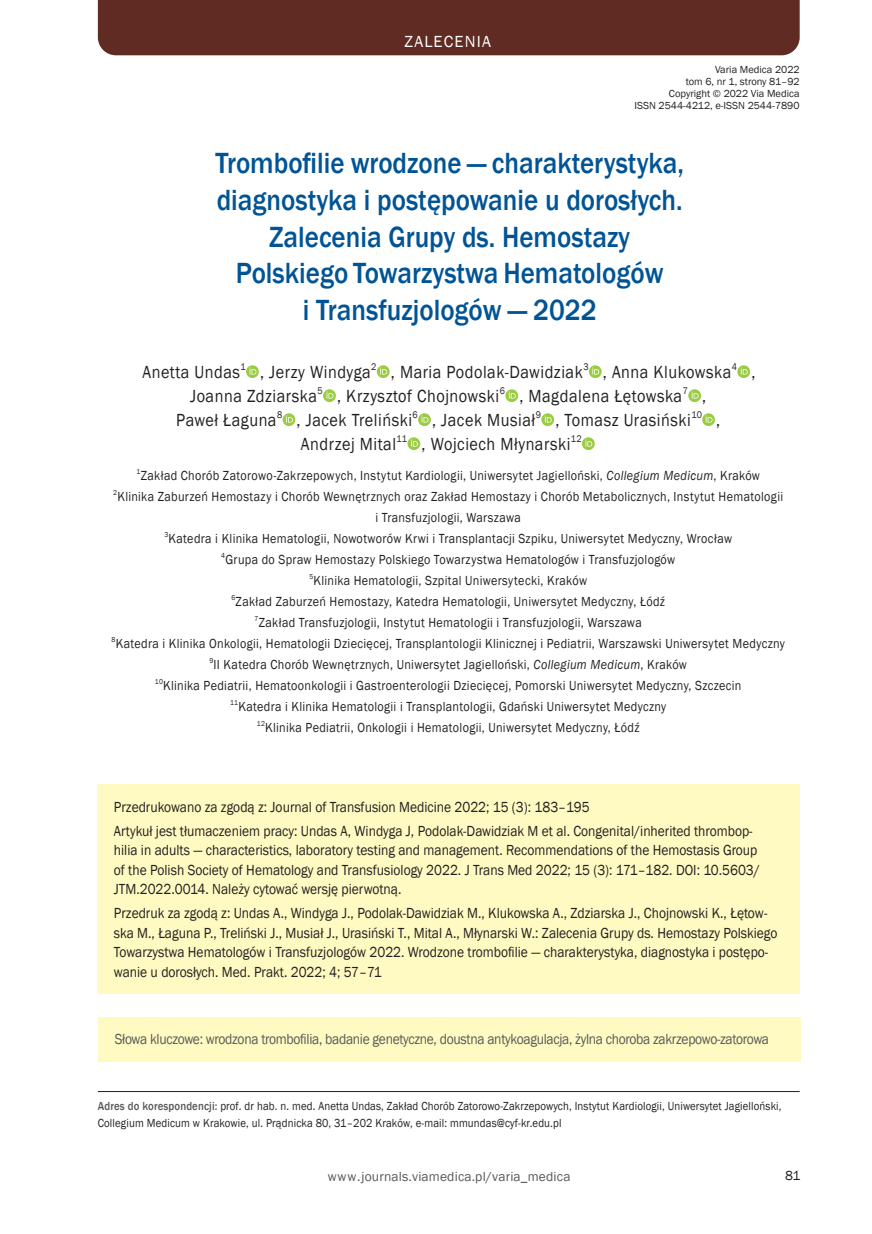
<style>
.page{position:relative;width:872px;height:1234px;background:#fff}
.page>*{position:absolute;margin:0;border:0;box-sizing:border-box;transform-origin:0 0}
.t1{font:500 30px/36.6px "Franklin Gothic";color:#005495;text-align:center;scale:.9 1}
.t2{font:18px "Franklin Gothic";letter-spacing:.03em;color:#231f20;scale:.9 1}
.t3{font:16.5px "Franklin Gothic";letter-spacing:.07em;color:#fff}
.t4{font:15px/19.5px "Franklin Gothic";color:#231f20;scale:.9 1}
.t5{font:15px "Franklin Gothic";letter-spacing:-.02em;color:#57585a;scale:.9 1}
.t6{font:13.5px/21px "Franklin Gothic";letter-spacing:.025em;color:#231f20;text-align:center;scale:.9 1}
.t7{font:13.5px "Franklin Gothic";letter-spacing:.01em;color:#57585a}
.t8{font:13.5px "Franklin Gothic";letter-spacing:.025em;color:#231f20}
.t9{font:12px/16.5px "Franklin Gothic";letter-spacing:.01em;color:#231f20;scale:.9 1}
.t10{font:10.5px/12px "Franklin Gothic";color:#231f20;text-align:right}
.s1{font-style:italic}
.s2{font-weight:500;color:#57585a}
</style>
<div class="page">
<div style="left:98px;top:0;width:701px;height:55px;background:#5f2b23"></div>
<svg style="left:246px;top:365px;width:13px;height:13px"></svg>
<svg style="left:249px;top:367px;width:7px;height:7px"></svg>
<svg style="left:377px;top:365px;width:12px;height:13px"></svg>
<svg style="left:380px;top:367px;width:7px;height:7px"></svg>
<svg style="left:589px;top:365px;width:12px;height:13px"></svg>
<svg style="left:592px;top:367px;width:7px;height:7px"></svg>
<svg style="left:737px;top:365px;width:13px;height:13px"></svg>
<svg style="left:740px;top:367px;width:7px;height:7px"></svg>
<svg style="left:323px;top:389px;width:13px;height:13px"></svg>
<svg style="left:326px;top:391px;width:7px;height:7px"></svg>
<svg style="left:505px;top:389px;width:13px;height:13px"></svg>
<svg style="left:509px;top:391px;width:7px;height:7px"></svg>
<svg style="left:688px;top:389px;width:13px;height:13px"></svg>
<svg style="left:691px;top:391px;width:7px;height:7px"></svg>
<svg style="left:282px;top:413px;width:13px;height:13px"></svg>
<svg style="left:286px;top:415px;width:7px;height:7px"></svg>
<svg style="left:418px;top:413px;width:13px;height:13px"></svg>
<svg style="left:421px;top:415px;width:7px;height:7px"></svg>
<svg style="left:541px;top:413px;width:13px;height:13px"></svg>
<svg style="left:545px;top:415px;width:7px;height:7px"></svg>
<svg style="left:702px;top:413px;width:13px;height:13px"></svg>
<svg style="left:705px;top:415px;width:7px;height:7px"></svg>
<svg style="left:407px;top:437px;width:13px;height:13px"></svg>
<svg style="left:411px;top:439px;width:7px;height:7px"></svg>
<svg style="left:582px;top:437px;width:13px;height:13px"></svg>
<svg style="left:585px;top:439px;width:7px;height:7px"></svg>
<div style="left:97px;top:784px;width:702px;height:209px;background:#fffac1"></div>
<div style="left:98px;top:1016px;width:702px;height:45px;background:#fffac1"></div>
<hr style="left:98px;top:1090px;width:701px;height:1px;background:#231f20">
<p class="t3" style="left:404px;top:31px;width:88px">ZALECENIA</p>
<p class="t10" style="left:634px;top:64px;width:167px">Varia Medica 2022<br>tom 6, nr 1, strony 81–92<br>Copyright © 2022 Via Medica<br>ISSN 2544-4212, e-ISSN 2544-7890</p>
<h1 class="t1" style="left:215px;top:145px;width:522px">Trombofilie wrodzone — charakterystyka, diagnostyka i postępowanie u dorosłych.<br>Zalecenia Grupy ds. Hemostazy Polskiego Towarzystwa Hematologów<br>i Transfuzjologów — 2022</h1>
<h2 class="t2" style="left:142px;top:361px;width:682px">Anetta Undas<sup>1</sup> , Jerzy Windyga<sup>2</sup> , Maria Podolak-Dawidziak<sup>3</sup> , Anna Klukowska<sup>4</sup> ,</h2>
<h2 class="t2" style="left:190px;top:385px;width:575px">Joanna Zdziarska<sup>5</sup> , Krzysztof Chojnowski<sup>6</sup> , Magdalena Łętowska<sup>7</sup> ,</h2>
<h2 class="t2" style="left:176px;top:409px;width:606px">Paweł Łaguna<sup>8</sup> , Jacek Treliński<sup>6</sup> , Jacek Musiał<sup>9</sup> , Tomasz Urasiński<sup>10</sup> ,</h2>
<h2 class="t2" style="left:301px;top:433px;width:313px">Andrzej Mital<sup>11</sup> , Wojciech Młynarski<sup>12</sup></h2>
<p class="t6" style="left:111px;top:465px;width:750px"><sup>1</sup>Zakład Chorób Zatorowo-Zakrzepowych, Instytut Kardiologii, Uniwersytet Jagielloński, <span class="s1">Collegium Medicum</span>, Kraków<br><sup>2</sup>Klinika Zaburzeń Hemostazy i Chorób Wewnętrznych oraz Zakład Hemostazy i Chorób Metabolicznych, Instytut Hematologii i Transfuzjologii, Warszawa<br><sup>3</sup>Katedra i Klinika Hematologii, Nowotworów Krwi i Transplantacji Szpiku, Uniwersytet Medyczny, Wrocław<br><sup>4</sup>Grupa do Spraw Hemostazy Polskiego Towarzystwa Hematologów i Transfuzjologów<br><sup>5</sup>Klinika Hematologii, Szpital Uniwersytecki, Kraków<br><sup>6</sup>Zakład Zaburzeń Hemostazy, Katedra Hematologii, Uniwersytet Medyczny, Łódź<br><sup>7</sup>Zakład Transfuzjologii, Instytut Hematologii i Transfuzjologii, Warszawa<br><sup>8</sup>Katedra i Klinika Onkologii, Hematologii Dziecięcej, Transplantologii Klinicznej i Pediatrii, Warszawski Uniwersytet Medyczny <sup>9</sup>II Katedra Chorób Wewnętrznych, Uniwersytet Jagielloński, <span class="s1">Collegium Medicum</span>, Kraków<br><sup>10</sup>Klinika Pediatrii, Hematoonkologii i Gastroenterologii Dziecięcej, Pomorski Uniwersytet Medyczny, Szczecin<br><sup>11</sup>Katedra i Klinika Hematologii i Transplantologii, Gdański Uniwersytet Medyczny<br><sup>12</sup>Klinika Pediatrii, Onkologii i Hematologii, Uniwersytet Medyczny, Łódź</p>
<p class="t4" style="left:114px;top:795px;width:711px;line-height:23.9px">Przedrukowano za zgodą z: Journal of Transfusion Medicine 2022; 15 (3): 183–195<br>Artykuł jest tłumaczeniem pracy: Undas A, Windyga J, Podolak-Dawidziak M et al. Congenital/inherited thrombop-</p>
<p class="t4" style="left:114px;top:840px;width:719px">hilia in adults — characteristics, laboratory testing and management. Recommendations of the Hemostasis Group of the Polish Society of Hematology and Transfusiology 2022. J Trans Med 2022; 15 (3): 171–182. DOI: 10.5603/<br>JTM.2022.0014. Należy cytować wersję pierwotną.</p>
<p class="t4" style="left:114px;top:903px;width:739px">Przedruk za zgodą z: Undas A., Windyga J., Podolak-Dawidziak M., Klukowska A., Zdziarska J., Chojnowski K., Łętow&shy;ska M., Łaguna P., Treliński J., Musiał J., Urasiński T., Mital A., Młynarski W.: Zalecenia Grupy ds. Hemostazy Polskiego Towarzystwa Hematologów i Transfuzjologów 2022. Wrodzone trombofilie — charakterystyka, diagnostyka i postępo&shy;wanie u dorosłych. Med. Prakt. 2022; 4; 57–71</p>
<p class="t5" style="left:115px;top:1029px;width:728px">Słowa kluczowe: wrodzona trombofilia, badanie genetyczne, doustna antykoagulacja, żylna choroba zakrzepowo-zatorowa</p>
<p class="t9" style="left:98px;top:1098px;width:761px"><span class="s2">Adres do korespondencji:</span> prof. dr hab. n. med. Anetta Undas, Zakład Chorób Zatorowo-Zakrzepowych, Instytut Kardiologii, Uniwersytet Jagielloński,<br>Collegium Medicum w Krakowie, ul. Prądnicka 80, 31–202 Kraków, e-mail: mmundas@cyf-kr.edu.pl</p>
<p class="t7" style="left:328px;top:1167px;width:244px">www.journals.viamedica.pl/varia_medica</p>
<p class="t8" style="left:785px;top:1166px;width:17px">81</p>
</div>
